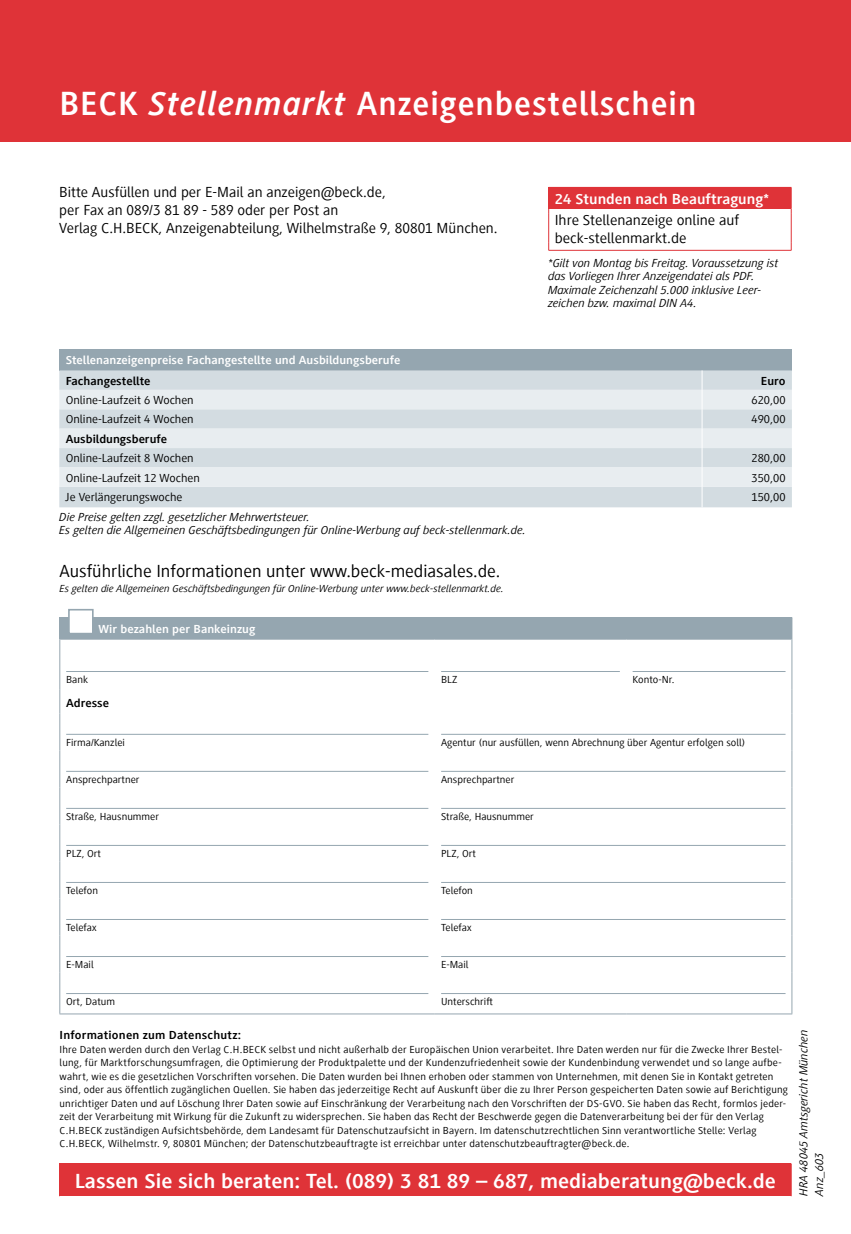
<style>
.page{position:relative;width:851px;height:1234px;background:#fff}
.page>*{position:absolute;margin:0;border:0;box-sizing:border-box;transform-origin:0 0}
.t1{font:700 34.5px "Generis Sans Com";letter-spacing:.03em;color:#fff}
.t2{font:700 21px "Generis Sans Com";color:#fff;scale:1.08 1}
.t3{font:18px "Generis Sans Com";color:#000;scale:1.06 1}
.t4{font:15px/18px "Generis Sans Com";color:#000;scale:1.06 1}
.t5{font:15px/18px "Generis Sans Com";color:#000;scale:1.08 1}
.t6{font:700 15px "Generis Sans Com";color:#fff;scale:1.08 1}
.t7{font:italic 12px/13.5px "Generis Sans Com";color:#000;scale:1.08 1}
.t8{font:12px "Generis Sans Com";color:#000;scale:1.08 1}
.t9{font:700 12px "Generis Sans Com";color:#fff;scale:1.08 1}
.t10{font:700 12px "Generis Sans Com";color:#000;scale:1.08 1}
.t11{font:10.5px/13.5px "Generis Sans Com";letter-spacing:.02em;color:#000;scale:1.07 1}
.t12{font:10.5px "Generis Sans Com";color:#000;scale:1.08 1}
.t13{font:italic 10.5px "Generis Sans Com";color:#000;scale:1.08 1}
.t14{font:10.5px "Generis Sans Com";letter-spacing:.02em;color:#000;scale:1.08 1}
.s1{font-style:italic}
</style>
<div class="page">
<div style="left:0;top:0;width:850px;height:142px;background:#df3338"></div>
<div style="left:59px;top:349px;width:732px;height:21px;background:#95a6b0"></div>
<div style="left:59px;top:370px;width:732px;height:137px;background:#d3dce1"></div>
<svg style="left:59px;top:390px;width:732px;height:97px;background:#e0e6ea"></svg>
<svg style="left:701px;top:370px;width:1px;height:137px"></svg>
<div style="left:548px;top:187px;width:243px;height:21px;background:#df3338"></div>
<svg style="left:548px;top:208px;width:1px;height:42px"></svg>
<svg style="left:790px;top:208px;width:1px;height:42px"></svg>
<hr style="left:548px;top:250px;width:243px;height:1px;background:#df3338">
<div style="left:60px;top:617px;width:731px;height:22px;background:#95a6b0"></div>
<svg style="left:791px;top:618px;width:1px;height:21px"></svg>
<hr style="left:59px;top:617px;width:375px;height:1px;background:#95a6b0">
<svg style="left:59px;top:618px;width:1px;height:21px"></svg>
<hr style="left:626px;top:617px;width:166px;height:1px;background:#95a6b0">
<hr style="left:59px;top:639px;width:1px;height:50px;background:#95a6b0">
<hr style="left:791px;top:639px;width:1px;height:50px;background:#95a6b0">
<svg style="left:59px;top:689px;width:1px;height:24px"></svg>
<hr style="left:59px;top:713px;width:1px;height:37px;background:#95a6b0">
<hr style="left:59px;top:750px;width:1px;height:37px;background:#95a6b0">
<hr style="left:59px;top:787px;width:1px;height:37px;background:#95a6b0">
<hr style="left:59px;top:824px;width:1px;height:37px;background:#95a6b0">
<hr style="left:59px;top:861px;width:1px;height:37px;background:#95a6b0">
<hr style="left:59px;top:898px;width:1px;height:37px;background:#95a6b0">
<hr style="left:59px;top:935px;width:1px;height:37px;background:#95a6b0">
<hr style="left:59px;top:972px;width:1px;height:41px;background:#95a6b0">
<hr style="left:59px;top:1013px;width:375px;height:1px;background:#95a6b0">
<hr style="left:434px;top:1013px;width:192px;height:1px;background:#95a6b0">
<hr style="left:626px;top:1013px;width:166px;height:1px;background:#95a6b0">
<svg style="left:791px;top:689px;width:1px;height:24px"></svg>
<hr style="left:791px;top:713px;width:1px;height:37px;background:#95a6b0">
<hr style="left:791px;top:750px;width:1px;height:37px;background:#95a6b0">
<hr style="left:791px;top:787px;width:1px;height:37px;background:#95a6b0">
<hr style="left:791px;top:824px;width:1px;height:37px;background:#95a6b0">
<hr style="left:791px;top:861px;width:1px;height:37px;background:#95a6b0">
<hr style="left:791px;top:898px;width:1px;height:37px;background:#95a6b0">
<hr style="left:791px;top:935px;width:1px;height:37px;background:#95a6b0">
<hr style="left:791px;top:972px;width:1px;height:41px;background:#95a6b0">
<hr style="left:66px;top:671px;width:362px;height:1px;background:#95a6b0">
<hr style="left:441px;top:671px;width:178px;height:1px;background:#95a6b0">
<hr style="left:632px;top:671px;width:153px;height:1px;background:#95a6b0">
<hr style="left:66px;top:734px;width:362px;height:1px;background:#95a6b0">
<hr style="left:441px;top:734px;width:344px;height:1px;background:#95a6b0">
<hr style="left:66px;top:771px;width:362px;height:1px;background:#95a6b0">
<hr style="left:441px;top:771px;width:344px;height:1px;background:#95a6b0">
<hr style="left:66px;top:808px;width:362px;height:1px;background:#95a6b0">
<hr style="left:441px;top:808px;width:344px;height:1px;background:#95a6b0">
<hr style="left:66px;top:845px;width:362px;height:1px;background:#95a6b0">
<hr style="left:441px;top:845px;width:344px;height:1px;background:#95a6b0">
<hr style="left:66px;top:882px;width:362px;height:1px;background:#95a6b0">
<hr style="left:441px;top:882px;width:344px;height:1px;background:#95a6b0">
<hr style="left:66px;top:919px;width:362px;height:1px;background:#95a6b0">
<hr style="left:441px;top:919px;width:344px;height:1px;background:#95a6b0">
<hr style="left:66px;top:956px;width:362px;height:1px;background:#95a6b0">
<hr style="left:441px;top:956px;width:344px;height:1px;background:#95a6b0">
<hr style="left:66px;top:993px;width:362px;height:1px;background:#95a6b0">
<hr style="left:441px;top:993px;width:344px;height:1px;background:#95a6b0">
<div style="left:68px;top:608px;width:26px;height:26px;background:#fff;border:2px solid #95a6b0"></div>
<div style="left:59px;top:1163px;width:732px;height:32px;background:#df3338"></div>
<h1 class="t1" style="left:60px;top:85px;width:638px">BECK <span class="s1">Stellenmarkt</span> Anzeigenbestellschein</h1>
<h3 class="t4" style="left:59px;top:183px;width:415px">Bitte Ausfüllen und per E-Mail an anzeigen@beck.de,<br>per Fax an 089/3 81 89 - 589 oder per Post an<br>Verlag C.H.BECK, Anzeigenabteilung, Wilhelmstraße 9, 80801 München.</h3>
<h3 class="t6" style="left:554px;top:191px;width:200px">24 Stunden nach Beauftragung*</h3>
<h3 class="t5" style="left:554px;top:211px;width:172px">Ihre Stellenanzeige online auf beck-stellenmarkt.de</h3>
<p class="t7" style="left:548px;top:256px;width:215px">*Gilt von Montag bis Freitag. Voraussetzung ist das Vorliegen Ihrer Anzeigendatei als PDF.<br>Maximale Zeichenzahl 5.000 inklusive Leer&shy;zeichen bzw. maximal DIN A4.</p>
<p class="t9" style="left:66px;top:353px;width:311px">Stellenanzeigenpreise Fachangestellte und Ausbildungsberufe</p>
<p class="t10" style="left:66px;top:374px;width:80px">Fachangestellte</p>
<p class="t10" style="left:760px;top:374px;width:24px">Euro</p>
<p class="t8" style="left:66px;top:393px;width:120px">Online-Laufzeit 6 Wochen</p>
<p class="t8" style="left:751px;top:393px;width:33px">620,00</p>
<p class="t8" style="left:66px;top:412px;width:120px">Online-Laufzeit 4 Wochen</p>
<p class="t8" style="left:751px;top:412px;width:33px">490,00</p>
<p class="t10" style="left:66px;top:432px;width:95px">Ausbildungsberufe</p>
<p class="t8" style="left:66px;top:451px;width:120px">Online-Laufzeit 8 Wochen</p>
<p class="t8" style="left:751px;top:451px;width:33px">280,00</p>
<p class="t8" style="left:66px;top:471px;width:126px">Online-Laufzeit 12 Wochen</p>
<p class="t8" style="left:751px;top:471px;width:33px">350,00</p>
<p class="t8" style="left:65px;top:490px;width:110px">Je Verlängerungswoche</p>
<p class="t8" style="left:751px;top:490px;width:33px">150,00</p>
<p class="t7" style="left:59px;top:510px;width:433px">Die Preise gelten zzgl. gesetzlicher Mehrwertsteuer.<br>Es gelten die Allgemeinen Geschäftsbedingungen für Online-Werbung auf beck-stellenmark.de.</p>
<h3 class="t3" style="left:59px;top:561px;width:417px">Ausführliche Informationen unter www.beck-mediasales.de.</h3>
<p class="t13" style="left:59px;top:582px;width:413px">Es gelten die Allgemeinen Geschäftsbedingungen für Online-Werbung unter www.beck-stellenmarkt.de.</p>
<p class="t9" style="left:99px;top:622px;width:147px">Wir bezahlen per Bankeinzug</p>
<p class="t14" style="left:66px;top:674px;width:22px">Bank</p>
<p class="t14" style="left:441px;top:674px;width:16px">BLZ</p>
<p class="t14" style="left:632px;top:674px;width:40px">Konto-Nr.</p>
<p class="t10" style="left:66px;top:696px;width:41px">Adresse</p>
<p class="t12" style="left:66px;top:736px;width:56px">Firma/Kanzlei</p>
<p class="t12" style="left:441px;top:736px;width:283px">Agentur (nur ausfüllen, wenn Abrechnung über Agentur erfolgen soll)</p>
<p class="t12" style="left:66px;top:773px;width:69px">Ansprechpartner</p>
<p class="t12" style="left:441px;top:773px;width:69px">Ansprechpartner</p>
<p class="t12" style="left:66px;top:810px;width:87px">Straße, Hausnummer</p>
<p class="t12" style="left:441px;top:810px;width:87px">Straße, Hausnummer</p>
<p class="t14" style="left:66px;top:847px;width:34px">PLZ, Ort</p>
<p class="t14" style="left:441px;top:847px;width:34px">PLZ, Ort</p>
<p class="t12" style="left:66px;top:884px;width:31px">Telefon</p>
<p class="t12" style="left:441px;top:884px;width:31px">Telefon</p>
<p class="t12" style="left:66px;top:921px;width:30px">Telefax</p>
<p class="t12" style="left:441px;top:921px;width:30px">Telefax</p>
<p class="t14" style="left:66px;top:958px;width:27px">E-Mail</p>
<p class="t14" style="left:441px;top:958px;width:27px">E-Mail</p>
<p class="t12" style="left:66px;top:995px;width:47px">Ort, Datum</p>
<p class="t12" style="left:441px;top:995px;width:50px">Unterschrift</p>
<p class="t10" style="left:60px;top:1028px;width:170px">Informationen zum Datenschutz:</p>
<p class="t11" style="left:60px;top:1042px;width:682px">Ihre Daten werden durch den Verlag C.H.BECK selbst und nicht außerhalb der Europäischen Union verarbeitet. Ihre Daten werden nur für die Zwecke Ihrer Bestel&shy;lung, für Marktforschungsumfragen, die Optimierung der Produktpalette und der Kundenzufriedenheit sowie der Kundenbindung verwendet und so lange aufbe&shy;wahrt, wie es die gesetzlichen Vorschriften vorsehen. Die Daten wurden bei Ihnen erhoben oder stammen von Unternehmen, mit denen Sie in Kontakt getreten sind, oder aus öffentlich zugänglichen Quellen. Sie haben das jederzeitige Recht auf Auskunft über die zu Ihrer Person gespeicherten Daten sowie auf Berichtigung unrichtiger Daten und auf Löschung Ihrer Daten sowie auf Einschränkung der Verarbeitung nach den Vorschriften der DS-GVO. Sie haben das Recht, formlos jeder&shy;zeit der Verarbeitung mit Wirkung für die Zukunft zu widersprechen. Sie haben das Recht der Beschwerde gegen die Datenverarbeitung bei der für den Verlag C.H.BECK zuständigen Aufsichtsbehörde, dem Landesamt für Datenschutzaufsicht in Bayern. Im datenschutzrechtlichen Sinn verantwortliche Stelle: Verlag C.H.BECK, Wilhelmstr. 9, 80801 München; der Datenschutzbeauftragte ist erreichbar unter datenschutzbeauftragter@beck.de.</p>
<h2 class="t2" style="left:75px;top:1168px;width:650px">Lassen Sie sich beraten: Tel. (089) 3 81 89 – 687, mediaberatung@beck.de</h2>
<p class="t7" style="left:795px;top:1195px;width:155px;line-height:15.6px;rotate:-90deg">HRA 48045 Amtsgericht München<br>Anz_603</p>
</div>
